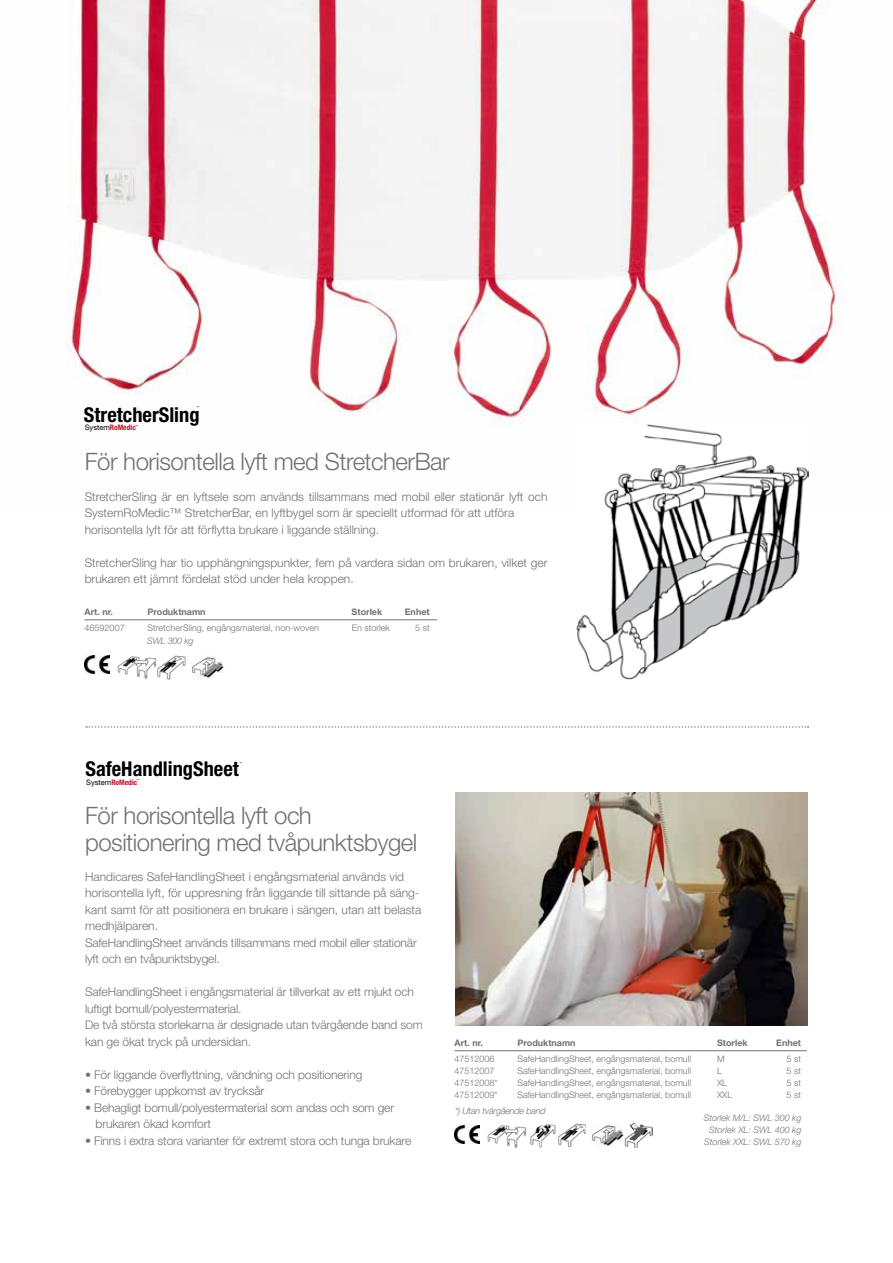
<style>
.page{position:relative;width:893px;height:1263px;background:#fff}
.page>*{position:absolute;margin:0;border:0;box-sizing:border-box;transform-origin:0 0}
.t1{font:300 24px/27px "Helvetica Neue";letter-spacing:-.02em;color:#707172}
.t2{font:700 condensed 20.4px "Helvetica Neue";color:#000}
.t3{font:300 12px/16.5px "Helvetica Neue";color:#707172}
.t4{font:300 9px "Helvetica Neue";color:#707172}
.t5{font:italic 300 9px/12px "Helvetica Neue";color:#707172;text-align:right}
.t6{font:700 9px "Helvetica Neue";color:#707172}
.t7{font:italic 300 9px "Helvetica Neue";letter-spacing:-.02em;color:#707172}
.t8{font:700 condensed 7.5px "Helvetica Neue";color:#b70f27}
.t9{font:2.7px "Helvetica Neue";color:#000}
.s1{font-weight:400;font-stretch:normal;color:#000}
</style>
<div class="page">
<img style="left:67px;top:0;width:778px;height:427px">
<img style="left:575px;top:423px;width:234px;height:257px">
<svg style="left:86px;top:726px;width:722px;height:2px"></svg>
<hr style="left:85px;top:620px;width:352px;height:1px;background:#707172">
<img style="left:85px;top:655px;width:25px;height:19px">
<img style="left:117px;top:655px;width:68px;height:24px">
<img style="left:192px;top:656px;width:32px;height:22px">
<img style="left:456px;top:792px;width:352px;height:234px">
<hr style="left:454px;top:1050px;width:353px;height:1px;background:#707172">
<img style="left:455px;top:1125px;width:25px;height:19px">
<img style="left:487px;top:1125px;width:40px;height:24px">
<img style="left:530px;top:1124px;width:26px;height:24px">
<img style="left:558px;top:1123px;width:28px;height:24px">
<img style="left:592px;top:1124px;width:32px;height:22px">
<img style="left:624px;top:1122px;width:29px;height:26px">
<p class="t9" style="left:196px;top:405px;width:4px">™</p>
<h2 class="t2" style="left:84px;top:402px;width:117px">StretcherSling</h2>
<p class="t9" style="left:135px;top:424px;width:4px">™</p>
<p class="t8" style="left:85px;top:423px;width:53px"><span class="s1">System</span>RoMedic</p>
<h1 class="t1" style="left:85px;top:447px;width:367px">För horisontella lyft med StretcherBar</h1>
<p class="t3" style="left:85px;top:488px;width:464px">StretcherSling är en lyftsele som används tillsammans med mobil eller stationär lyft och<br>SystemRoMedic™ StretcherBar, en lyftbygel som är speciellt utformad för att utföra horisontella lyft för att förflytta brukare i liggande ställning.</p>
<p class="t3" style="left:85px;top:554px;width:464px">StretcherSling har tio upphängningspunkter, fem på vardera sidan om brukaren, vilket ger brukaren ett jämnt fördelat stöd under hela kroppen.</p>
<p class="t6" style="left:85px;top:606px;width:30px">Art. nr.</p>
<p class="t6" style="left:148px;top:606px;width:60px">Produktnamn</p>
<p class="t6" style="left:352px;top:606px;width:32px">Storlek</p>
<p class="t6" style="left:405px;top:606px;width:26px">Enhet</p>
<p class="t4" style="left:85px;top:623px;width:42px">46592007</p>
<p class="t4" style="left:148px;top:623px;width:173px">StretcherSling, engångsmaterial, non-woven</p>
<p class="t4" style="left:352px;top:623px;width:40px">En storlek</p>
<p class="t4" style="left:415px;top:623px;width:16px">5 st</p>
<p class="t5" style="left:147px;top:635px;width:48px">SWL 300 kg</p>
<h2 class="t2" style="left:85px;top:756px;width:155px">SafeHandlingSheet</h2>
<p class="t9" style="left:137px;top:778px;width:4px">™</p>
<p class="t9" style="left:239px;top:761px;width:4px">™</p>
<p class="t8" style="left:86px;top:777px;width:53px"><span class="s1">System</span>RoMedic</p>
<h1 class="t1" style="left:85px;top:801px;width:334px">För horisontella lyft och positionering med tvåpunktsbygel</h1>
<p class="t3" style="left:85px;top:868px;width:338px">Handicares SafeHandlingSheet i engångsmaterial används vid horisontella lyft, för uppresning från liggande till sittande på säng&shy;kant samt för att positionera en brukare i sängen, utan att belasta medhjälparen.<br>SafeHandlingSheet används tillsammans med mobil eller stationär lyft och en tvåpunktsbygel.</p>
<p class="t3" style="left:85px;top:983px;width:339px">SafeHandlingSheet i engångsmaterial är tillverkat av ett mjukt och luftigt bomull/polyestermaterial.<br>De två största storlekarna är designade utan tvärgående band som kan ge ökat tryck på undersidan.</p>
<p class="t3" style="left:85px;top:1066px;width:279px">• För liggande överflyttning, vändning och positionering</p>
<p class="t3" style="left:85px;top:1082px;width:181px">• Förebygger uppkomst av trycksår</p>
<p class="t3" style="left:96px;top:1099px;width:300px;text-indent:-10px">• Behagligt bomull/polyestermaterial som andas och som ger brukaren ökad komfort</p>
<p class="t3" style="left:85px;top:1132px;width:328px">• Finns i extra stora varianter för extremt stora och tunga brukare</p>
<p class="t6" style="left:454px;top:1037px;width:30px">Art. nr.</p>
<p class="t6" style="left:517px;top:1037px;width:60px">Produktnamn</p>
<p class="t6" style="left:717px;top:1037px;width:32px">Storlek</p>
<p class="t6" style="left:776px;top:1037px;width:26px">Enhet</p>
<p class="t4" style="left:454px;top:1053px;width:42px">47512006</p>
<p class="t4" style="left:517px;top:1053px;width:175px">SafeHandlingSheet, engångsmaterial, bomull</p>
<p class="t4" style="left:717px;top:1053px;width:9px">M</p>
<p class="t4" style="left:786px;top:1053px;width:16px">5 st</p>
<p class="t4" style="left:454px;top:1065px;width:42px">47512007</p>
<p class="t4" style="left:517px;top:1065px;width:175px">SafeHandlingSheet, engångsmaterial, bomull</p>
<p class="t4" style="left:717px;top:1065px;width:6px">L</p>
<p class="t4" style="left:786px;top:1065px;width:16px">5 st</p>
<p class="t4" style="left:454px;top:1077px;width:45px">47512008*</p>
<p class="t4" style="left:517px;top:1077px;width:175px">SafeHandlingSheet, engångsmaterial, bomull</p>
<p class="t4" style="left:717px;top:1077px;width:11px">XL</p>
<p class="t4" style="left:786px;top:1077px;width:16px">5 st</p>
<p class="t4" style="left:454px;top:1089px;width:45px">47512009*</p>
<p class="t4" style="left:517px;top:1089px;width:175px">SafeHandlingSheet, engångsmaterial, bomull</p>
<p class="t4" style="left:717px;top:1089px;width:17px">XXL</p>
<p class="t4" style="left:786px;top:1089px;width:16px">5 st</p>
<p class="t7" style="left:455px;top:1105px;width:92px">*) Utan tvärgående band</p>
<p class="t5" style="left:704px;top:1112px;width:99px">Storlek M/L: SWL 300 kg<br>Storlek XL: SWL 400 kg<br>Storlek XXL: SWL 570 kg</p>
</div>
